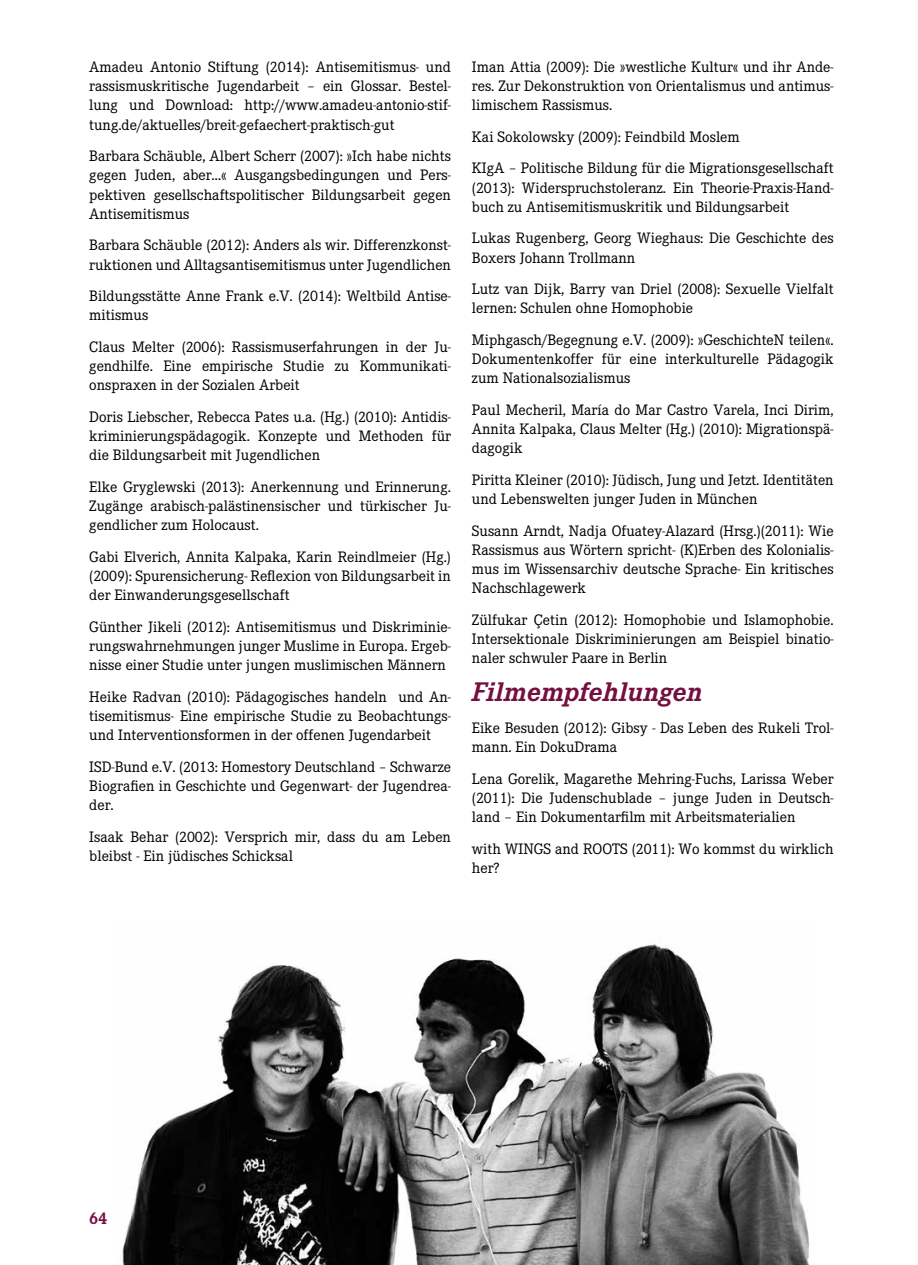
<style>
.page{position:relative;width:918px;height:1265px;background:#fff}
.page>*{position:absolute;margin:0;border:0;box-sizing:border-box;transform-origin:0 0}
.t1{font:italic 700 28px "Corporate E";color:#740f40}
.t2{font:700 17.5px "Corporate E";color:#740f40}
.t3{font:15.75px/19.2px "Corporate E";color:#000;text-align:justify}
</style>
<div class="page">
<img style="left:122px;top:943px;width:688px;height:322px">
<p class="t3" style="left:89px;top:57px;width:363px">Amadeu Antonio Stiftung (2014): Antisemitismus- und rassismuskritische Jugendarbeit – ein Glossar. Bestel&shy;lung und Download: http://www.amadeu-antonio-stif&shy;tung.de/aktuelles/breit-gefaechert-praktisch-gut</p>
<p class="t3" style="left:89px;top:147px;width:363px">Barbara Schäuble, Albert Scherr (2007): »Ich habe nichts gegen Juden, aber…« Ausgangsbedingungen und Pers&shy;pektiven gesellschaftspolitischer Bildungsarbeit gegen Antisemitismus</p>
<p class="t3" style="left:89px;top:236px;width:363px">Barbara Schäuble (2012): Anders als wir. Differenzkonst&shy;ruktionen und Alltagsantisemitismus unter Jugendlichen</p>
<p class="t3" style="left:89px;top:287px;width:363px">Bildungsstätte Anne Frank e.V. (2014): Weltbild Antise&shy;mitismus</p>
<p class="t3" style="left:89px;top:337px;width:363px">Claus Melter (2006): Rassismuserfahrungen in der Ju&shy;gendhilfe. Eine empirische Studie zu Kommunikati&shy;onspraxen in der Sozialen Arbeit</p>
<p class="t3" style="left:89px;top:407px;width:363px">Doris Liebscher, Rebecca Pates u.a. (Hg.) (2010): Antidis&shy;kriminierungspädagogik. Konzepte und Methoden für die Bildungsarbeit mit Jugendlichen</p>
<p class="t3" style="left:89px;top:477px;width:363px">Elke Gryglewski (2013): Anerkennung und Erinnerung.<br>Zugänge arabisch-palästinensischer und türkischer Ju&shy;gendlicher zum Holocaust.</p>
<p class="t3" style="left:89px;top:547px;width:363px">Gabi Elverich, Annita Kalpaka, Karin Reindlmeier (Hg.) (2009): Spurensicherung- Reflexion von Bildungsarbeit in der Einwanderungsgesellschaft</p>
<p class="t3" style="left:89px;top:617px;width:363px">Günther Jikeli (2012): Antisemitismus und Diskriminie&shy;rungswahrnehmungen junger Muslime in Europa. Ergeb&shy;nisse einer Studie unter jungen muslimischen Männern</p>
<p class="t3" style="left:89px;top:687px;width:363px">Heike Radvan (2010): Pädagogisches handeln und An&shy;tisemitismus- Eine empirische Studie zu Beobachtungs&shy;und Interventionsformen in der offenen Jugendarbeit</p>
<p class="t3" style="left:89px;top:757px;width:363px">ISD-Bund e.V. (2013: Homestory Deutschland – Schwarze Biografien in Geschichte und Gegenwart- der Jugendrea&shy;der.</p>
<p class="t3" style="left:89px;top:827px;width:363px">Isaak Behar (2002): Versprich mir, dass du am Leben bleibst - Ein jüdisches Schicksal</p>
<p class="t3" style="left:472px;top:57px;width:363px">Iman Attia (2009): Die »westliche Kultur« und ihr Ande&shy;res. Zur Dekonstruktion von Orientalismus und antimus&shy;limischem Rassismus.</p>
<p class="t3" style="left:472px;top:121px;width:363px;line-height:31.5px">Kai Sokolowsky (2009): Feindbild Moslem<br>KIgA – Politische Bildung für die Migrationsgesellschaft</p>
<p class="t3" style="left:472px;top:178px;width:363px">(2013): Widerspruchstoleranz. Ein Theorie-Praxis-Hand&shy;buch zu Antisemitismuskritik und Bildungsarbeit</p>
<p class="t3" style="left:472px;top:229px;width:363px">Lukas Rugenberg, Georg Wieghaus: Die Geschichte des<br>Boxers Johann Trollmann</p>
<p class="t3" style="left:472px;top:280px;width:363px">Lutz van Dijk, Barry van Driel (2008): Sexuelle Vielfalt lernen: Schulen ohne Homophobie</p>
<p class="t3" style="left:472px;top:330px;width:363px">Miphgasch/Begegnung e.V. (2009): »GeschichteN teilen«.<br>Dokumentenkoffer für eine interkulturelle Pädagogik zum Nationalsozialismus</p>
<p class="t3" style="left:472px;top:400px;width:363px">Paul Mecheril, María do Mar Castro Varela, Inci Dirim, Annita Kalpaka, Claus Melter (Hg.) (2010): Migrationspä&shy;dagogik</p>
<p class="t3" style="left:472px;top:470px;width:363px">Piritta Kleiner (2010): Jüdisch, Jung und Jetzt. Identitäten und Lebenswelten junger Juden in München</p>
<p class="t3" style="left:472px;top:521px;width:363px">Susann Arndt, Nadja Ofuatey-Alazard (Hrsg.)(2011): Wie Rassismus aus Wörtern spricht- (K)Erben des Kolonialis&shy;mus im Wissensarchiv deutsche Sprache- Ein kritisches Nachschlagewerk</p>
<p class="t3" style="left:472px;top:610px;width:363px">Zülfukar Çetin (2012): Homophobie und Islamophobie.<br>Intersektionale Diskriminierungen am Beispiel binatio&shy;naler schwuler Paare in Berlin</p>
<h1 class="t1" style="left:472px;top:676px;width:232px">Filmempfehlungen</h1>
<p class="t3" style="left:472px;top:718px;width:363px">Eike Besuden (2012): Gibsy - Das Leben des Rukeli Trol&shy;mann. Ein DokuDrama</p>
<p class="t3" style="left:472px;top:769px;width:363px">Lena Gorelik, Magarethe Mehring-Fuchs, Larissa Weber (2011): Die Judenschublade – junge Juden in Deutsch&shy;land – Ein Dokumentarfilm mit Arbeitsmaterialien</p>
<p class="t3" style="left:472px;top:839px;width:363px">with WINGS and ROOTS (2011): Wo kommst du wirklich her?</p>
<p class="t2" style="left:89px;top:1209px;width:20px">64</p>
</div>
